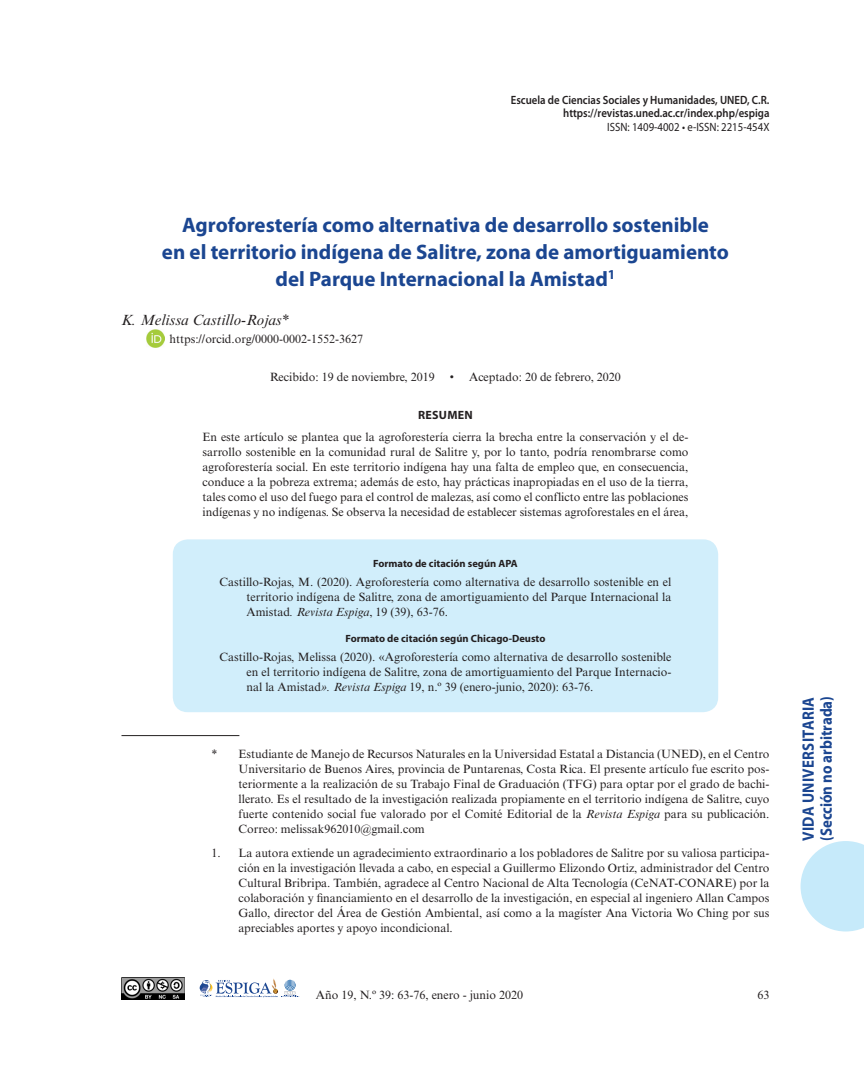
<style>
.page{position:relative;width:864px;height:1080px;background:#fff}
.page>*{position:absolute;margin:0;border:0;box-sizing:border-box;transform-origin:0 0}
._02-Título_de_Artícu{font:700 21px/27px "Myriad Pro";color:#1b4691;text-align:center}
.t1{font:700 16.5px/18px "Myriad Pro";color:#1b4691;scale:.9 1}
._03-Autor{font:italic 15px "Times New Roman MT Std";color:#231f20}
._10-Cita_Pie_de_Pági{font:12px/15px "Times New Roman MT Std";color:#231f20;text-align:justify}
._06-Resumen_Texto{font:12px/15px "Times New Roman MT Std";color:#231f20;text-align:justify}
._12_1-Formato_de_cit{font:12px/15px "Times New Roman MT Std";color:#231f20;text-align:justify}
._01-Texto_Normal{font:600 12px "Myriad Pro";color:#231f20;scale:.9 1}
._03_2-Fechas_de_Reci{font:12px "Times New Roman MT Std";color:#231f20}
._03-Autor-2{font:12px "Times New Roman MT Std";color:#231f20}
._01-Texto_Normal-2{font:12px "Myriad Pro";color:#231f20;scale:.9 1}
._05-Título_Resumen{font:700 12px "Myriad Pro";letter-spacing:.02em;color:#231f20}
._19_1-Pie_de_página{font:12px "Times New Roman MT Std";color:#231f20}
.t2{font:700 10.5px "Myriad Pro";color:#231f20}
.s1{font-style:italic}
</style>
<div class="page">
<svg style="left:199px;top:978px;width:101px;height:19px"></svg>
<img style="left:147px;top:330px;width:17px;height:17px">
<img style="left:122px;top:978px;width:63px;height:22px">
<svg style="left:801px;top:841px;width:63px;height:91px"></svg>
<div style="left:173px;top:539px;width:545px;height:173px;background:#d1eefb;border-radius:15px"></div>
<hr style="left:122px;top:735px;width:117px;height:1px;background:#231f20">
<p class="_01-Texto_Normal" style="left:511px;top:93px;width:289px">Escuela de Ciencias Sociales y Humanidades, UNED, C.R.</p>
<p class="_01-Texto_Normal" style="left:563px;top:106px;width:231px">https://revistas.uned.ac.cr/index.php/espiga</p>
<p class="_01-Texto_Normal-2" style="left:607px;top:119px;width:182px">ISSN: 1409-4002 • e-ISSN: 2215-454X</p>
<p class="_02-Título_de_Artícu" style="left:162px;top:210px;width:569px">Agroforestería como alternativa de desarrollo sostenible<br>en el territorio indígena de Salitre, zona de amortiguamiento del Parque Internacional la Amistad<sup>1</sup></p>
<p class="_03-Autor" style="left:122px;top:311px;width:169px">K. Melissa Castillo-Rojas*</p>
<p class="_03-Autor-2" style="left:170px;top:332px;width:195px">https://orcid.org/0000-0002-1552-3627</p>
<p class="_03_2-Fechas_de_Reci" style="left:270px;top:370px;width:166px">Recibido: 19 de noviembre, 2019</p>
<p class="_03_2-Fechas_de_Reci" style="left:450px;top:370px;width:173px">• Aceptado: 20 de febrero, 2020</p>
<p class="_05-Título_Resumen" style="left:418px;top:407px;width:56px">RESUMEN</p>
<p class="_06-Resumen_Texto" style="left:202px;top:429px;width:488px">En este artículo se plantea que la agroforestería cierra la brecha entre la conservación y el de&shy;sarrollo sostenible en la comunidad rural de Salitre y, por lo tanto, podría renombrarse como agroforestería social. En este territorio indígena hay una falta de empleo que, en consecuencia, conduce a la pobreza extrema; además de esto, hay prácticas inapropiadas en el uso de la tierra, tales como el uso del fuego para el control de malezas, así como el conflicto entre las poblaciones indígenas y no indígenas. Se observa la necesidad de establecer sistemas agroforestales en el área,</p>
<p class="t2" style="left:373px;top:557px;width:146px">Formato de citación según APA</p>
<p class="_12_1-Formato_de_cit" style="left:247px;top:575px;width:426px;text-indent:-27px">Castillo-Rojas, M. (2020). Agroforestería como alternativa de desarrollo sostenible en el territorio indígena de Salitre, zona de amortiguamiento del Parque Internacional la Amistad<span class="s1">. Revista Espiga</span>, 19 (39), 63-76.</p>
<p class="t2" style="left:345px;top:631px;width:202px">Formato de citación según Chicago-Deusto</p>
<p class="_12_1-Formato_de_cit" style="left:247px;top:650px;width:426px;text-indent:-27px">Castillo-Rojas, Melissa (2020). «Agroforestería como alternativa de desarrollo sostenible en el territorio indígena de Salitre, zona de amortiguamiento del Parque Internacio&shy;nal la Amistad<span class="s1">». Revista Espiga</span> 19, n.º 39 (enero-junio, 2020): 63-76.</p>
<p class="_10-Cita_Pie_de_Pági" style="left:238px;top:747px;width:533px;text-indent:-27px">* Estudiante de Manejo de Recursos Naturales en la Universidad Estatal a Distancia (UNED), en el Centro Universitario de Buenos Aires, provincia de Puntarenas, Costa Rica. El presente artículo fue escrito pos&shy;teriormente a la realización de su Trabajo Final de Graduación (TFG) para optar por el grado de bachi&shy;llerato. Es el resultado de la investigación realizada propiamente en el territorio indígena de Salitre, cuyo fuerte contenido social fue valorado por el Comité Editorial de la <span class="s1">Revista Espiga</span> para su publicación.<br>Correo: melissak962010@gmail.com</p>
<p class="_10-Cita_Pie_de_Pági" style="left:238px;top:845px;width:533px;text-indent:-27px">1. La autora extiende un agradecimiento extraordinario a los pobladores de Salitre por su valiosa participa&shy;ción en la investigación llevada a cabo, en especial a Guillermo Elizondo Ortiz, administrador del Centro Cultural Bribripa. También, agradece al Centro Nacional de Alta Tecnología (CeNAT-CONARE) por la colaboración y financiamiento en el desarrollo de la investigación, en especial al ingeniero Allan Campos Gallo, director del Área de Gestión Ambiental, así como a la magíster Ana Victoria Wo Ching por sus apreciables aportes y apoyo incondicional.</p>
<p class="_06-Resumen_Texto" style="left:316px;top:987px;width:209px">Año 19, N.º 39: 63-76, enero - junio 2020</p>
<p class="_19_1-Pie_de_página" style="left:758px;top:988px;width:13px">63</p>
<h2 class="t1" style="left:799px;top:841px;width:163px;rotate:-90deg">VIDA UNIVERSITARIA (Sección no arbitrada)</h2>
</div>
